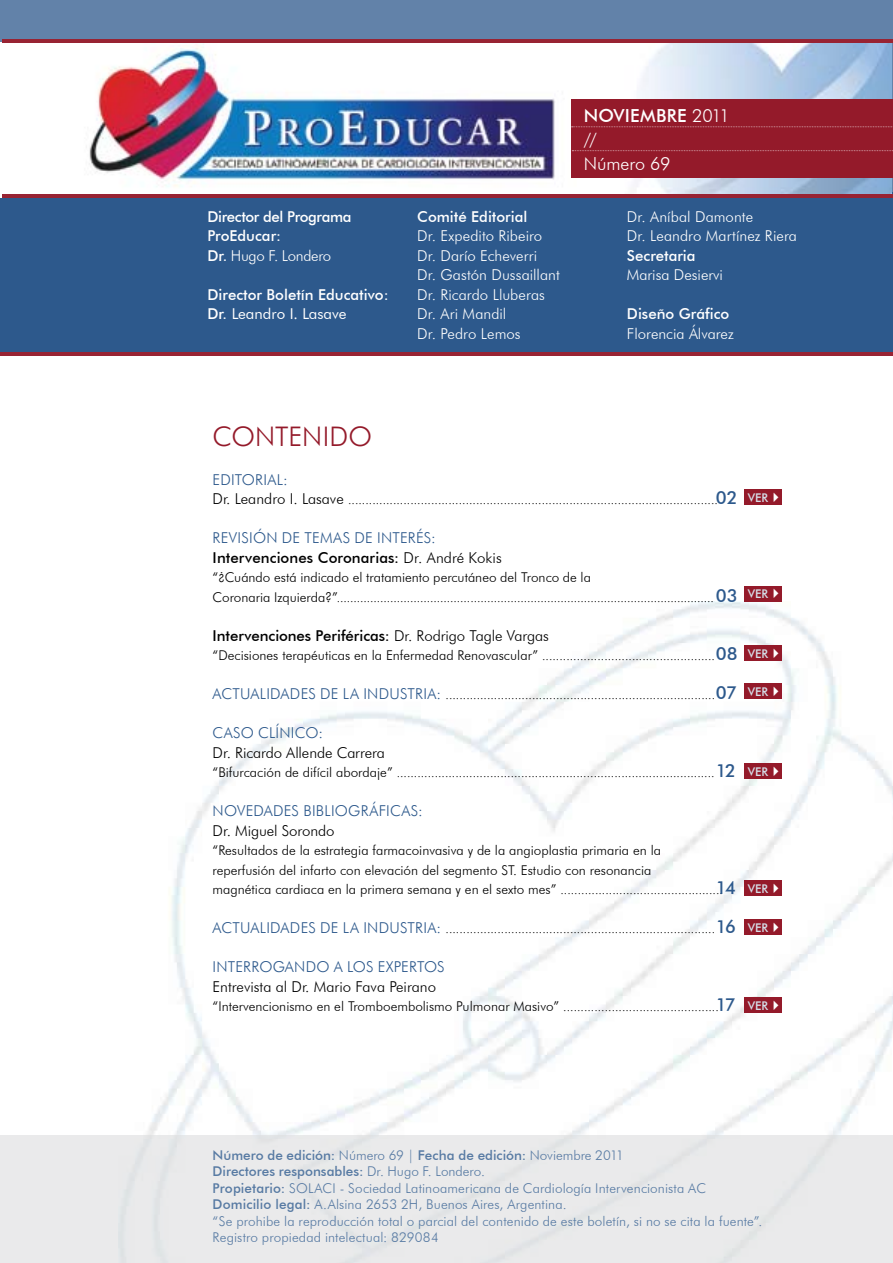
<style>
.page{position:relative;width:893px;height:1263px;background:#fff}
.page>*{position:absolute;margin:0;border:0;box-sizing:border-box;transform-origin:0 0}
.t1{font:300 27px "Futura BT";color:#941a2a}
.t2{font:300 18px/24px "Futura BT";letter-spacing:-.005em;color:#fff}
.t3{font:500 18px/39px "Futura BT";letter-spacing:-.055em;color:#2d598c}
.t4{font:300 15px/19.5px "Futura BT";color:#fff}
.t5{font:300 15px/19.5px "Futura BT";letter-spacing:.015em;color:#2d598c}
.t6{font:500 15px/19.5px "Futura BT";color:#fff}
.t7{font:300 15px "Futura BT";color:#000}
.t8{font:500 15px "Futura BT";color:#000}
.t9{font:500 15px/19.5px "Futura BT";letter-spacing:-.025em;color:#fff}
.t10{font:300 13.5px/19.5px "Futura BT";color:#000}
.t11{font:300 13.5px/16.5px "Futura BT";letter-spacing:.01em;color:#577aa3}
.t12{font:300 12px "Futura BT";color:#000}
.t13{font:500 12px "Futura BT";color:#d5dee8}
.s1{font-weight:300}
.s2{font-weight:400}
.s3{font-weight:500}
.s4{font-size:15px}
.s5{font-weight:500;color:#000}
.s6{color:#000}
.s7{font-size:13.5px}
.s8{font-size:12px}
.s9{font-size:15px;color:#2d598c}
.s10{color:#fff}
</style>
<div class="page">
<img style="left:147px;top:601px;width:746px;height:534px">
<div style="left:0;top:31px;width:893px;height:322px;background:#2d598c"></div>
<div style="left:0;top:0;width:893px;height:191px;background:#6282a9"></div>
<hr style="left:0;top:353px;width:893px;height:3px;background:#982333">
<img style="left:0;top:43px;width:891px;height:154px">
<div style="left:571px;top:99px;width:322px;height:79px;background:#941a2a"></div>
<svg style="left:572px;top:126px;width:321px;height:1px"></svg>
<svg style="left:572px;top:150px;width:321px;height:1px"></svg>
<hr style="left:2px;top:194px;width:891px;height:3px;background:#982333">
<hr style="left:2px;top:40px;width:891px;height:3px;background:#982333">
<div style="left:0;top:1135px;width:893px;height:128px;background:#eaeaeb"></div>
<div style="left:745px;top:586px;width:37px;height:15px;background:#941a2a"></div>
<div style="left:745px;top:490px;width:37px;height:15px;background:#941a2a"></div>
<div style="left:745px;top:645px;width:37px;height:16px;background:#941a2a"></div>
<div style="left:745px;top:683px;width:37px;height:16px;background:#941a2a"></div>
<div style="left:745px;top:919px;width:37px;height:16px;background:#941a2a"></div>
<div style="left:745px;top:763px;width:37px;height:15px;background:#941a2a"></div>
<div style="left:745px;top:880px;width:37px;height:16px;background:#941a2a"></div>
<div style="left:745px;top:998px;width:37px;height:15px;background:#941a2a"></div>
<p class="t9" style="left:208px;top:206px;width:146px">Director del Programa<br>ProEducar:<br>Dr. <span class="s1">Hugo F. Londero</span></p>
<p class="t6" style="left:208px;top:284px;width:183px">Director Boletín Educativo:<br>Dr. <span class="s2">Leandro I. Lasave</span></p>
<p class="t6" style="left:417px;top:206px;width:112px">Comité Editorial</p>
<p class="t4" style="left:417px;top:226px;width:144px">Dr. Expedito Ribeiro<br>Dr. Darío Echeverri<br>Dr. Gastón Dussaillant<br>Dr. Ricardo Lluberas<br>Dr. Ari Mandil<br>Dr. Pedro Lemos</p>
<h2 class="t2" style="left:584px;top:103px;width:147px"><span class="s3">NOVIEMbre</span> 2011 //<br>Número 69</h2>
<p class="t4" style="left:627px;top:206px;width:172px">Dr. Aníbal Damonte<br>Dr. Leandro Martínez Riera</p>
<p class="t6" style="left:627px;top:245px;width:70px">Secretaria</p>
<p class="t4" style="left:627px;top:265px;width:98px">Marisa Desiervi</p>
<p class="t6" style="left:627px;top:304px;width:104px">Diseño Gráfico</p>
<p class="t4" style="left:627px;top:323px;width:108px">Florencia Álvarez</p>
<h1 class="t1" style="left:213px;top:420px;width:161px">CONTENIDO</h1>
<p class="t5" style="left:213px;top:470px;width:77px">EDITORIAL:</p>
<p class="t12" style="left:213px;top:493px;width:507px"><span class="s4">Dr. Leandro I. Lasave</span> ...........................................................................................................</p>
<p class="t5" style="left:213px;top:528px;width:291px">REVISIÓN DE TEMAS DE INTERÉS:<br><span class="s5">Intervenciones Coronarias:</span> <span class="s6">Dr. André Kokis</span></p>
<p class="t10" style="left:213px;top:568px;width:380px">“¿Cuándo está indicado el tratamiento percutáneo del Tronco de la</p>
<p class="t12" style="left:213px;top:590px;width:503px"><span class="s7">Coronaria Izquierda?”</span>.................................................................................................................</p>
<p class="t8" style="left:213px;top:626px;width:338px">Intervenciones Periféricas: <span class="s1">Dr. Rodrigo Tagle Vargas</span></p>
<p class="t10" style="left:213px;top:646px;width:504px">“Decisiones terapéuticas en la Enfermedad Renovascular” <span class="s8">..................................................</span></p>
<p class="t12" style="left:213px;top:688px;width:504px"><span class="s9">ACTUALIDADES DE LA INDUSTRIA:</span> ..............................................................................</p>
<p class="t5" style="left:213px;top:723px;width:112px">CASO CLÍNICO:</p>
<p class="t7" style="left:213px;top:743px;width:174px">Dr. Ricardo Allende Carrera</p>
<p class="t12" style="left:213px;top:766px;width:503px"><span class="s7">“Bifurcación de difícil abordaje”</span> ............................................................................................</p>
<p class="t5" style="left:213px;top:801px;width:212px">NOVEDADES BIBLIOGRÁFICAS:</p>
<p class="t7" style="left:213px;top:821px;width:124px">Dr. Miguel Sorondo</p>
<p class="t10" style="left:213px;top:841px;width:512px">“Resultados de la estrategia farmacoinvasiva y de la angioplastia primaria en la reperfusión del infarto con elevación del segmento ST. Estudio con resonancia<br>magnética cardiaca en la primera semana y en el sexto mes” <span class="s8">...............................................</span></p>
<p class="t12" style="left:213px;top:922px;width:504px"><span class="s9">ACTUALIDADES DE LA INDUSTRIA:</span> ..............................................................................</p>
<p class="t5" style="left:213px;top:957px;width:234px">INTERROGANDO A LOS EXPERTOS</p>
<p class="t7" style="left:213px;top:977px;width:225px">Entrevista al Dr. Mario Fava Peirano</p>
<p class="t10" style="left:213px;top:997px;width:508px">“Intervencionismo en el Tromboembolismo Pulmonar Masivo” <span class="s8">.............................................</span></p>
<h2 class="t3" style="left:716px;top:478px;width:23px">02</h2>
<h2 class="t3" style="left:716px;top:576px;width:23px">03</h2>
<h2 class="t3" style="left:716px;top:634px;width:23px">08<br>07</h2>
<h2 class="t3" style="left:716px;top:751px;width:22px">12</h2>
<h2 class="t3" style="left:716px;top:868px;width:22px">14<br>16</h2>
<h2 class="t3" style="left:716px;top:985px;width:21px">17</h2>
<p class="t13" style="left:748px;top:491px;width:37px">VER<span class="s10">✔</span></p>
<p class="t13" style="left:748px;top:587px;width:37px">VER<span class="s10">✔</span></p>
<p class="t13" style="left:748px;top:646px;width:37px">VER<span class="s10">✔</span></p>
<p class="t13" style="left:748px;top:684px;width:37px">VER<span class="s10">✔</span></p>
<p class="t13" style="left:748px;top:764px;width:37px">VER<span class="s10">✔</span></p>
<p class="t13" style="left:748px;top:881px;width:37px">VER<span class="s10">✔</span></p>
<p class="t13" style="left:748px;top:920px;width:37px">VER<span class="s10">✔</span></p>
<p class="t13" style="left:748px;top:999px;width:37px">VER<span class="s10">✔</span></p>
<p class="t11" style="left:213px;top:1147px;width:551px"><span class="s3">Número de edición:</span> Número 69 | <span class="s3">Fecha de edición:</span> Noviembre 2011<br><span class="s3">Directores responsables:</span> Dr. Hugo F. Londero.<br><span class="s3">Propietario:</span> SOLACI - Sociedad Latinoamericana de Cardiología Intervencionista AC <span class="s3">Domicilio legal:</span> A.Alsina 2653 2H, Buenos Aires, Argentina.<br>“Se prohibe la reproducción total o parcial del contenido de este boletín, si no se cita la fuente”.<br>Registro propiedad intelectual: 829084</p>
</div>
